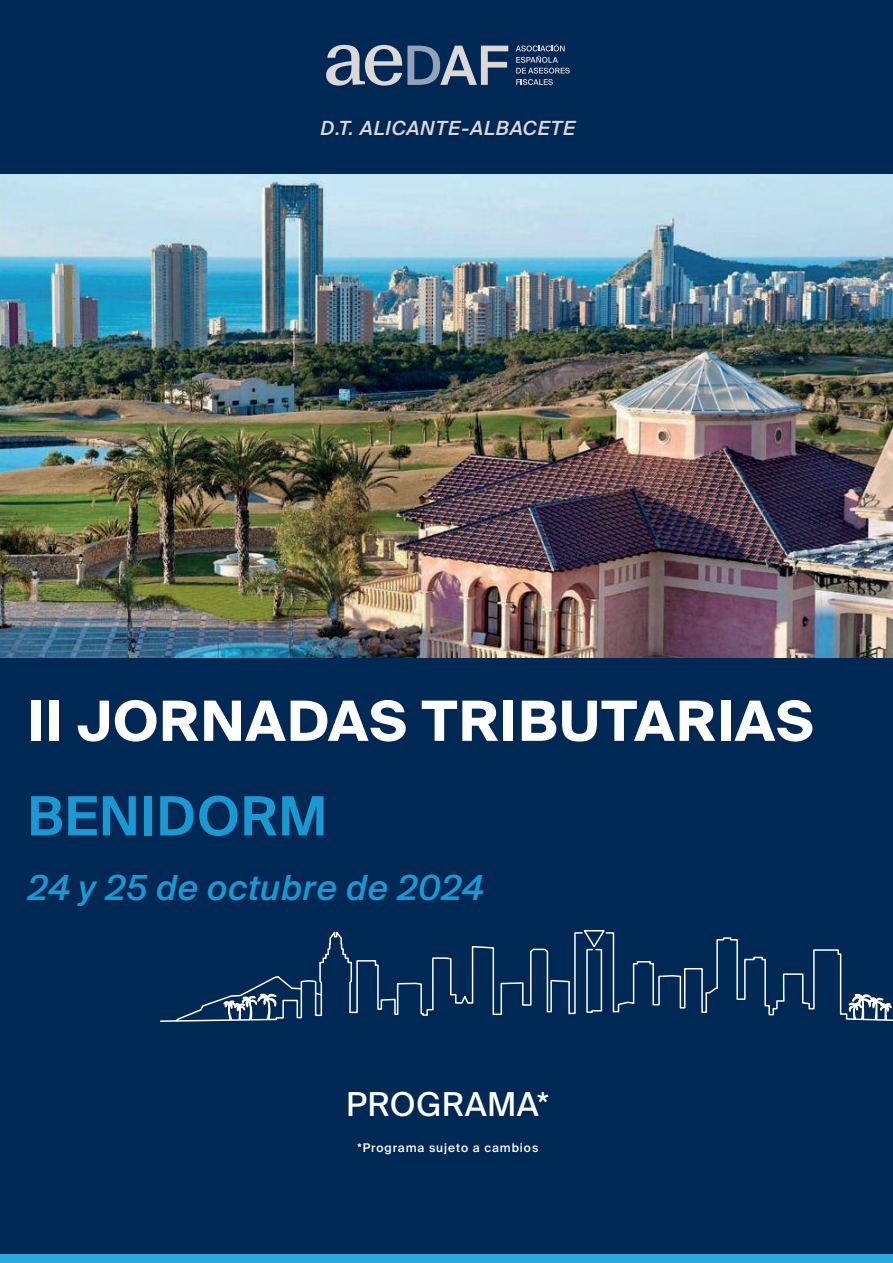
<style>
.page{position:relative;width:893px;height:1263px;background:#002855}
.page>*{position:absolute;margin:0;border:0;box-sizing:border-box;transform-origin:0 0}
.t1{font:700 55.5px "Suisse Intl";letter-spacing:.025em;color:#fff}
.t2{font:600 54px "Suisse Intl";letter-spacing:.025em;color:#1999d1}
.t3{font:italic 500 34.5px "Suisse Intl";letter-spacing:.025em;color:#1999d1}
.t4{font:33px "Suisse Intl";letter-spacing:.01em;color:#fff}
.t5{font:italic 500 19.5px "Suisse Intl";letter-spacing:.05em;color:#dcd8d7}
.t6{font:500 12px "Suisse Intl";letter-spacing:.08em;color:#fff}
</style>
<div class="page">
<svg style="left:160px;top:930px;width:733px;height:92px"></svg>
<svg style="left:326px;top:45px;width:182px;height:41px"></svg>
<svg style="left:516px;top:44px;width:54px;height:41px"></svg>
<img style="left:0;top:175px;width:893px;height:482px">
<div style="left:0;top:1254px;width:893px;height:9px;background:#2da7df"></div>
<h3 class="t5" style="left:320px;top:116px;width:256px">D.T. ALICANTE-ALBACETE</h3>
<h1 class="t1" style="left:28px;top:689px;width:787px">II JORNADAS TRIBUTARIAS</h1>
<h2 class="t2" style="left:28px;top:785px;width:301px">BENIDORM</h2>
<h3 class="t3" style="left:28px;top:868px;width:457px">24 y 25 de octubre de 2024</h3>
<h3 class="t4" style="left:346px;top:1085px;width:204px">PROGRAMA*</h3>
<p class="t6" style="left:357px;top:1141px;width:182px">*Programa sujeto a cambios</p>
</div>
